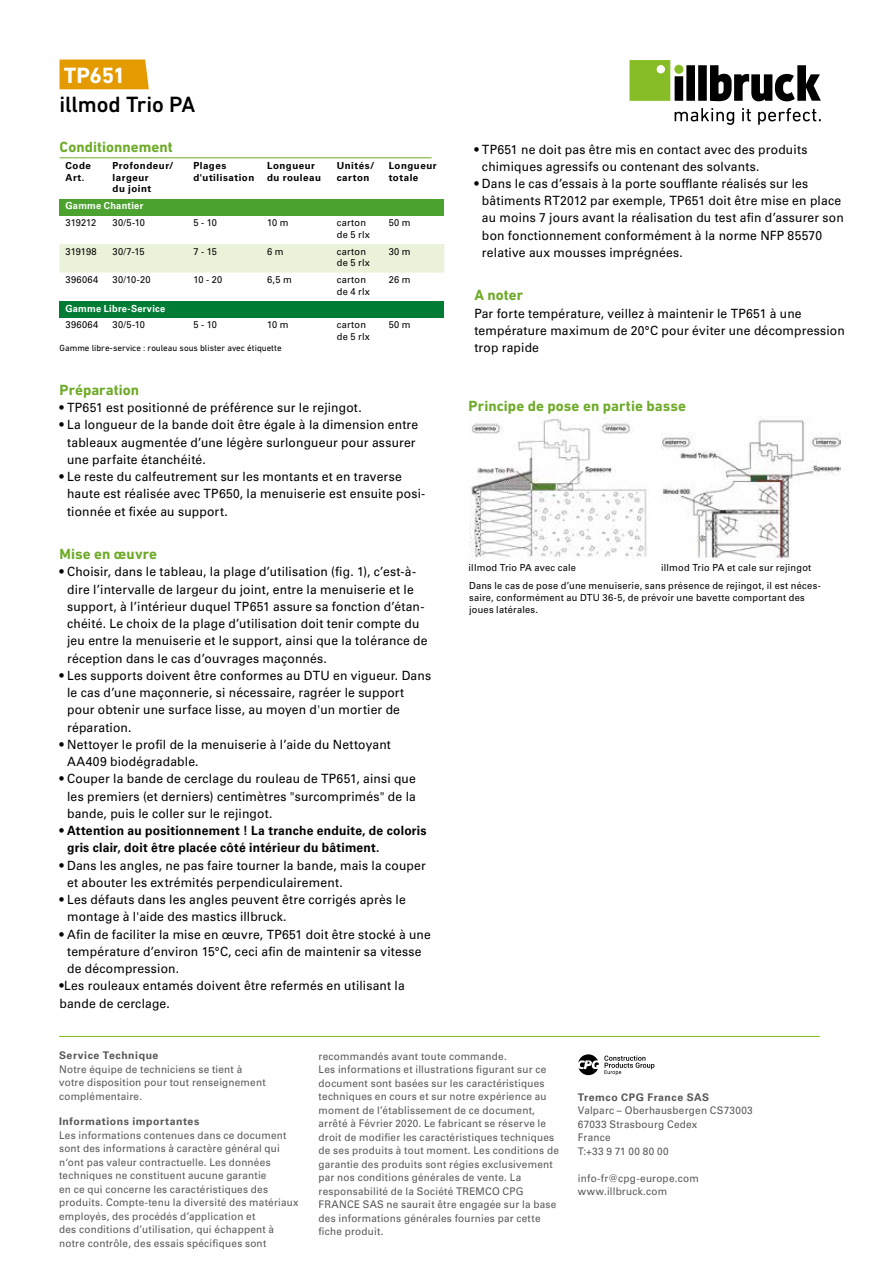
<style>
.page{position:relative;width:893px;height:1263px;background:#fff}
.page>*{position:absolute;margin:0;border:0;box-sizing:border-box;transform-origin:0 0}
.t1{font:500 22.5px "DIN Next W1 G";letter-spacing:-.01em;color:#000}
.t2{font:700 22.5px "DIN Next W1 G";letter-spacing:-.02em;color:#fff}
.t3{font:700 15px "DIN Next W1 G";letter-spacing:.005em;color:#6eab28}
.t4{font:12.75px/17.2px "Univers LTCYR 55 Roman";letter-spacing:.015em;color:#000;scale:.95 1}
.t5{font:700 12.75px/17.2px "Univers LTCYR 65";letter-spacing:.02em;color:#000;scale:.95 1}
.t6{font:10.5px/13.5px "Univers LTCYR 55 Roman";letter-spacing:.025em;color:#575756;scale:.95 1}
.t7{font:700 10.5px "Univers LTCYR 65";letter-spacing:.05em;color:#575756}
.t8{font:9.75px/11.7px "Univers LTCYR 55 Roman";letter-spacing:.025em;color:#000;scale:.95 1}
.t9{font:700 9.75px/11.7px "Univers LTCYR 65";letter-spacing:.05em;color:#000}
.t10{font:700 9.75px "Univers LTCYR 65";letter-spacing:.025em;color:#fff;scale:.95 1}
.t11{font:9px "DIN Next W1 G";color:#000}
.s1{font-family:"Univers LTCYR 55 Roman";font-weight:400}
</style>
<div class="page">
<hr style="left:59px;top:1036px;width:761px;height:1px;background:#83bb26">
<div style="left:60px;top:60px;width:89px;height:29px;background:#e49b00"></div>
<hr style="left:60px;top:158px;width:372px;height:1px;background:#6eab28">
<div style="left:60px;top:199px;width:384px;height:16px;background:#4ca22f"></div>
<div style="left:60px;top:244px;width:384px;height:29px;background:#eaf2da"></div>
<div style="left:60px;top:301px;width:384px;height:17px;background:#007c34"></div>
<svg style="left:629px;top:60px;width:192px;height:41px"></svg>
<svg style="left:675px;top:108px;width:59px;height:17px"></svg>
<svg style="left:742px;top:108px;width:9px;height:13px"></svg>
<svg style="left:758px;top:108px;width:63px;height:17px"></svg>
<img style="left:661px;top:418px;width:179px;height:142px">
<img style="left:469px;top:417px;width:178px;height:142px">
<svg style="left:578px;top:1054px;width:76px;height:21px"></svg>
<h1 class="t2" style="left:64px;top:62px;width:63px">TP651</h1>
<h1 class="t1" style="left:60px;top:91px;width:137px">illmod Trio PA</h1>
<p class="t3" style="left:60px;top:139px;width:115px">Conditionnement</p>
<p class="t9" style="left:66px;top:159px;width:27px">Code<br>Art.</p>
<p class="t9" style="left:113px;top:159px;width:63px">Profondeur/ largeur<br>du joint</p>
<p class="t9" style="left:193px;top:159px;width:62px">Plages d'utilisation</p>
<p class="t9" style="left:267px;top:159px;width:55px">Longueur du rouleau</p>
<p class="t9" style="left:337px;top:159px;width:39px">Unités/ carton</p>
<p class="t9" style="left:389px;top:159px;width:49px">Longueur totale</p>
<p class="t10" style="left:66px;top:199px;width:83px">Gamme Chantier</p>
<p class="t8" style="left:66px;top:216px;width:34px">319212</p>
<p class="t8" style="left:113px;top:216px;width:36px">30/5-10</p>
<p class="t8" style="left:193px;top:216px;width:26px">5 - 10</p>
<p class="t8" style="left:267px;top:216px;width:24px">10 m</p>
<p class="t8" style="left:337px;top:216px;width:36px">carton de 5 rlx</p>
<p class="t8" style="left:389px;top:216px;width:25px">50 m</p>
<p class="t8" style="left:66px;top:245px;width:34px">319198</p>
<p class="t8" style="left:113px;top:245px;width:35px">30/7-15</p>
<p class="t8" style="left:193px;top:245px;width:26px">7 - 15</p>
<p class="t8" style="left:267px;top:245px;width:19px">6 m</p>
<p class="t8" style="left:337px;top:245px;width:36px">carton de 5 rlx</p>
<p class="t8" style="left:389px;top:245px;width:25px">30 m</p>
<p class="t8" style="left:66px;top:273px;width:36px">396064</p>
<p class="t8" style="left:112px;top:273px;width:42px">30/10-20</p>
<p class="t8" style="left:193px;top:273px;width:32px">10 - 20</p>
<p class="t8" style="left:267px;top:273px;width:28px">6,5 m</p>
<p class="t8" style="left:337px;top:273px;width:36px">carton de 4 rlx</p>
<p class="t8" style="left:389px;top:273px;width:24px">26 m</p>
<p class="t10" style="left:65px;top:301px;width:107px">Gamme Libre-Service</p>
<p class="t8" style="left:65px;top:319px;width:36px">396064</p>
<p class="t8" style="left:112px;top:319px;width:36px">30/5-10</p>
<p class="t8" style="left:193px;top:319px;width:26px">5 - 10</p>
<p class="t8" style="left:267px;top:319px;width:24px">10 m</p>
<p class="t8" style="left:337px;top:319px;width:36px">carton de 5 rlx</p>
<p class="t8" style="left:389px;top:319px;width:25px">50 m</p>
<p class="t11" style="left:60px;top:343px;width:224px">Gamme libre-service : rouleau sous blister avec étiquette</p>
<p class="t3" style="left:60px;top:381px;width:81px">Préparation</p>
<p class="t4" style="left:60px;top:398px;width:320px">• TP651 est positionné de préférence sur le rejingot.</p>
<p class="t4" style="left:67px;top:416px;width:371px;text-indent:-8px">• La longueur de la bande doit être égale à la dimension entre tableaux augmentée d’une légère surlongueur pour assurer une parfaite étanchéité.</p>
<p class="t4" style="left:67px;top:467px;width:379px;text-indent:-8px">• Le reste du calfeutrement sur les montants et en traverse haute est réalisée avec TP650, la menuiserie est ensuite posi&shy;tionnée et fixée au support.</p>
<p class="t3" style="left:60px;top:545px;width:99px">Mise en œuvre</p>
<p class="t4" style="left:67px;top:563px;width:381px;text-indent:-8px">• Choisir, dans le tableau, la plage d’utilisation (fig. 1), c’est-à&shy;dire l’intervalle de largeur du joint, entre la menuiserie et le support, à l’intérieur duquel TP651 assure sa fonction d’étan&shy;chéité. Le choix de la plage d’utilisation doit tenir compte du jeu entre la menuiserie et le support, ainsi que la tolérance de réception dans le cas d’ouvrages maçonnés.</p>
<p class="t4" style="left:67px;top:666px;width:385px;text-indent:-8px">• Les supports doivent être conformes au DTU en vigueur. Dans le cas d’une maçonnerie, si nécessaire, ragréer le support pour obtenir une surface lisse, au moyen d'un mortier de réparation.</p>
<p class="t4" style="left:67px;top:735px;width:342px;text-indent:-8px">• Nettoyer le profil de la menuiserie à l’aide du Nettoyant<br>AA409 biodégradable.</p>
<p class="t4" style="left:67px;top:770px;width:369px;text-align:justify;text-indent:-8px">• Couper la bande de cerclage du rouleau de TP651, ainsi que les premiers (et derniers) centimètres "surcomprimés" de la bande, puis le coller sur le rejingot.</p>
<p class="t5" style="left:67px;top:821px;width:380px;text-indent:-8px"><span class="s1">•</span> Attention au positionnement ! La tranche enduite, de coloris gris clair, doit être placée côté intérieur du bâtiment.</p>
<p class="t4" style="left:67px;top:856px;width:379px;text-indent:-8px">• Dans les angles, ne pas faire tourner la bande, mais la couper et abouter les extrémités perpendiculairement.</p>
<p class="t4" style="left:67px;top:890px;width:358px;text-indent:-8px">• Les défauts dans les angles peuvent être corrigés après le montage à l'aide des mastics illbruck.</p>
<p class="t4" style="left:67px;top:925px;width:384px;text-indent:-8px">• Afin de faciliter la mise en œuvre, TP651 doit être stocké à une température d’environ 15°C, ceci afin de maintenir sa vitesse de décompression.</p>
<p class="t4" style="left:60px;top:977px;width:365px">•Les rouleaux entamés doivent être refermés en utilisant la bande de cerclage.</p>
<p class="t4" style="left:482px;top:140px;width:344px;text-indent:-8px">• TP651 ne doit pas être mis en contact avec des produits chimiques agressifs ou contenant des solvants.</p>
<p class="t4" style="left:482px;top:174px;width:382px;text-indent:-8px">• Dans le cas d’essais à la porte soufflante réalisés sur les bâtiments RT2012 par exemple, TP651 doit être mise en place au moins 7 jours avant la réalisation du test afin d’assurer son bon fonctionnement conformément à la norme NFP 85570 relative aux mousses imprégnées.</p>
<p class="t3" style="left:474px;top:286px;width:50px">A noter</p>
<p class="t4" style="left:474px;top:304px;width:391px">Par forte température, veillez à maintenir le TP651 à une température maximum de 20°C pour éviter une décompression trop rapide</p>
<p class="t3" style="left:469px;top:397px;width:219px">Principe de pose en partie basse</p>
<p class="t8" style="left:661px;top:561px;width:160px">illmod Trio PA et cale sur rejingot</p>
<p class="t8" style="left:469px;top:557px;width:372px;line-height:18.8px">illmod Trio PA avec cale<br>Dans le cas de pose d’une menuiserie, sans présence de rejingot, il est néces-</p>
<p class="t8" style="left:469px;top:591px;width:355px">saire, conformément au DTU 36-5, de prévoir une bavette comportant des joues latérales.</p>
<p class="t7" style="left:59px;top:1048px;width:101px">Service Technique</p>
<p class="t6" style="left:59px;top:1062px;width:219px">Notre équipe de techniciens se tient à votre disposition pour tout renseignement complémentaire.</p>
<p class="t7" style="left:59px;top:1114px;width:142px">Informations importantes</p>
<p class="t6" style="left:59px;top:1128px;width:254px">Les informations contenues dans ce document sont des informations à caractère général qui n‘ont pas valeur contractuelle. Les données techniques ne constituent aucune garantie<br>en ce qui concerne les caractéristiques des produits. Compte-tenu la diversité des matériaux employés, des procédés d’application et<br>des conditions d’utilisation, qui échappent à notre contrôle, des essais spécifiques sont</p>
<p class="t6" style="left:319px;top:1048px;width:254px">recommandés avant toute commande.<br>Les informations et illustrations figurant sur ce document sont basées sur les caractéristiques techniques en cours et sur notre expérience au moment de l’établissement de ce document, arrêté à Février 2020. Le fabricant se réserve le droit de modifier les caractéristiques techniques de ses produits à tout moment. Les conditions de garantie des produits sont régies exclusivement par nos conditions générales de vente. La responsabilité de la Société TREMCO CPG FRANCE SAS ne saurait être engagée sur la base des informations générales fournies par cette fiche produit.</p>
<p class="t7" style="left:578px;top:1090px;width:133px">Tremco CPG France SAS</p>
<p class="t6" style="left:578px;top:1103px;width:186px">Valparc – Oberhausbergen CS73003<br>67033 Strasbourg Cedex<br>France<br>T:+33 9 71 00 80 00</p>
<p class="t6" style="left:578px;top:1171px;width:129px">info-fr@cpg-europe.com www.illbruck.com</p>
</div>
